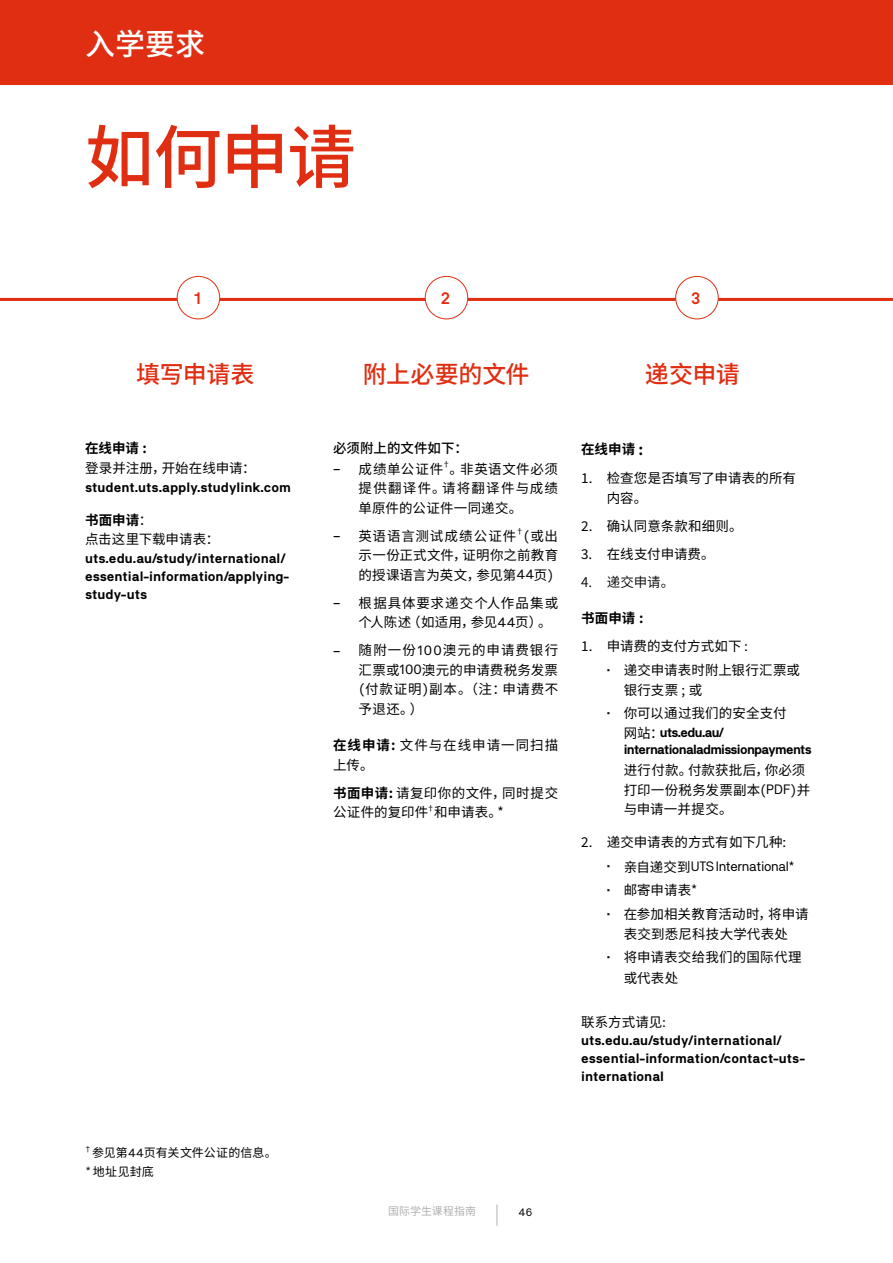
<style>
.page{position:relative;width:893px;height:1263px;background:#fff}
.page>*{position:absolute;margin:0;border:0;box-sizing:border-box;transform-origin:0 0}
.t1{font:500 69px "Source Han Sans CN";color:#e02e12}
.t2{font:500 30px "Source Han Sans CN";color:#fff}
.t3{font:500 24px "Source Han Sans CN";letter-spacing:-.01em;color:#e02e12}
.t4{font:700 16.5px "NB International Pro";color:#e02e12}
.t5{font:13.5px/19.5px "Source Han Sans CN";letter-spacing:.015em;color:#000}
.t6{font:700 13.5px/18px "NB Akademie";color:#000}
.t7{font:13.5px/19.5px "Source Han Sans CN";letter-spacing:.075em;color:#000}
.t8{font:13.5px/19.5px "Source Han Sans CN";letter-spacing:.05em;color:#000}
.t9{font:13.5px/19.5px "Source Han Sans CN";letter-spacing:-.005em;color:#000}
.t10{font:13.5px "NB Akademie";letter-spacing:-.025em;color:#000}
.t11{font:700 13.5px "Source Han Sans CN";color:#000}
.t12{font:500 13.5px "Source Han Sans CN";color:#000}
.t13{font:13.5px "Source Han Sans CN";color:#000}
.t14{font:700 13.2px/16.4px "NB Akademie";letter-spacing:-.05em;color:#000}
.t15{font:12px/18.6px "Source Han Sans CN";letter-spacing:.01em;color:#000}
.t16{font:10.8px "Source Han Sans CN";letter-spacing:.015em;color:#afb0b0}
.t17{font:10.8px "NB Akademie";color:#000}
.t18{font:7.8px "Source Han Sans CN";color:#000}
.t19{font:7.05px "NB Akademie Std";color:#000}
.s1{font-weight:700}
.s2{font-family:"NB Akademie"}
.s3{font-family:"NB Akademie Std"}
.s4{font-family:"NB International Pro"}
.s5{font-size:15px}
.s6{font-family:"NB Akademie";font-weight:700}
.s7{font-family:"Source Han Sans CN";font-weight:400;font-size:13.5px}
.s8{font-family:"Source Han Sans CN"}
.s9{font-style:inherit}
</style>
<div class="page">
<hr style="left:0;top:298px;width:893px;height:3px;background:#e02e12">
<div style="left:177px;top:276px;width:43px;height:43px;background:#fff;border-radius:50%"></div>
<div style="left:177px;top:276px;width:43px;height:43px;border:1px solid #e02e12;border-radius:50%"></div>
<div style="left:425px;top:276px;width:43px;height:43px;background:#fff;border-radius:50%"></div>
<div style="left:425px;top:276px;width:43px;height:43px;border:1px solid #e02e12;border-radius:50%"></div>
<div style="left:676px;top:276px;width:42px;height:43px;background:#fff;border-radius:50%"></div>
<div style="left:675px;top:276px;width:44px;height:43px;border:1px solid #e02e12;border-radius:50%"></div>
<div style="left:0;top:0;width:893px;height:85px;background:#e02e12"></div>
<svg style="left:497px;top:1204px;width:1px;height:22px"></svg>
<h2 class="t2" style="left:85px;top:27px;width:121px">入学要求</h2>
<h1 class="t1" style="left:85px;top:118px;width:273px">如何申请</h1>
<p class="t4" style="left:194px;top:289px;width:9px">1</p>
<p class="t4" style="left:441px;top:289px;width:11px">2</p>
<p class="t4" style="left:691px;top:289px;width:11px">3</p>
<h3 class="t3" style="left:136px;top:360px;width:120px">填写申请表</h3>
<h3 class="t3" style="left:363px;top:360px;width:168px">附上必要的文件</h3>
<h3 class="t3" style="left:645px;top:360px;width:96px">递交申请</h3>
<p class="t11" style="left:85px;top:441px;width:63px">在线申请 :</p>
<p class="t5" style="left:85px;top:458px;width:172px">登录并注册，开始在线申请：</p>
<p class="t6" style="left:85px;top:478px;width:208px">student.uts.apply.studylink.com</p>
<p class="t9" style="left:85px;top:510px;width:136px"><span class="s1">书面申请</span>：<br>点击这里下载申请表：</p>
<p class="t6" style="left:85px;top:549px;width:206px">uts.edu.au/study/international/ essential-information/applying&shy;study-uts</p>
<p class="t19" style="left:86px;top:1144px;width:6px">†</p>
<p class="t15" style="left:86px;top:1143px;width:193px;text-indent:7px">参见第<span class="s2">44</span>页有关文件公证的信息。<span class="s3">*</span> 地址见封底</p>
<p class="t12" style="left:333px;top:441px;width:137px">必须附上的文件如下：</p>
<p class="t5" style="left:333px;top:459px;width:112px"><span class="s4">–</span> 成绩单公证件</p>
<p class="t18" style="left:442px;top:460px;width:9px">†</p>
<p class="t5" style="left:359px;top:459px;width:201px;text-align:justify;text-indent:91px">。非英语文件必须提供翻译件。请将翻译件与成绩单原件的公证件一同递交。</p>
<p class="t7" style="left:333px;top:526px;width:185px"><span class="s4">–</span> 英语语言测试成绩公证件</p>
<p class="t18" style="left:516px;top:527px;width:9px">†</p>
<p class="t5" style="left:359px;top:526px;width:201px;text-align:justify;text-indent:165px">(或出示一份正式文件，证明你之前教育的授课语言为英文，参见第<span class="s2">44</span>页)</p>
<p class="t8" style="left:359px;top:593px;width:201px;text-indent:-26px"><span class="s4">–</span> 根据具体要求递交个人作品集或个人陈述（如适用，参见<span class="s2">44</span>页）。</p>
<p class="t5" style="left:359px;top:641px;width:201px;text-align:justify;text-indent:-26px"><span class="s4">–</span> 随附一份<span class="s2">100</span>澳元的申请费银行汇票或<span class="s2">100</span>澳元的申请费税务发票(付款证明)副本。（注：申请费不予退还。）</p>
<p class="t7" style="left:333px;top:736px;width:227px"><span class="s1">在线申请:</span> 文件与在线申请一同扫描上传。</p>
<p class="t5" style="left:333px;top:783px;width:227px"><span class="s1">书面申请:</span> 请复印你的文件，同时提交公证件的复印件和申请表。*</p>
<p class="t18" style="left:427px;top:803px;width:9px">†</p>
<p class="t11" style="left:581px;top:442px;width:64px">在线申请 <span class="s5">:</span></p>
<p class="t5" style="left:607px;top:469px;width:191px;text-indent:-26px">1. 检查您是否填写了申请表的所有内容。</p>
<p class="t5" style="left:581px;top:516px;width:163px">2. 确认同意条款和细则。</p>
<p class="t9" style="left:581px;top:544px;width:135px">3. 在线支付申请费。</p>
<p class="t13" style="left:581px;top:574px;width:95px">4. 递交申请。</p>
<p class="t11" style="left:581px;top:611px;width:64px">书面申请 :</p>
<p class="t5" style="left:607px;top:635px;width:195px;line-height:23.7px;text-indent:-26px">1. 申请费的支付方式如下 <span class="s3">:<br></span><span class="s6">·</span> 递交申请表时附上银行汇票或</p>
<p class="t5" style="left:607px;top:678px;width:181px;line-height:23.7px;text-indent:17px">银行支票 ; 或<br><span class="s6">·</span> 你可以通过我们的安全支付</p>
<p class="t14" style="left:624px;top:724px;width:190px"><span class="s7">网站：</span>uts.edu.au/ internationaladmissionpayments</p>
<p class="t5" style="left:624px;top:761px;width:188px">进行付款。付款获批后，你必须打印一份税务发票副本(<span class="s2">PDF</span>)并与申请一并提交。</p>
<p class="t5" style="left:581px;top:833px;width:207px">2. 递交申请表的方式有如下几种:</p>
<p class="t10" style="left:607px;top:858px;width:190px"><span class="s1">·</span> <span class="s8">亲自递交到</span>UTS International<span class="s8">*</span></p>
<p class="t5" style="left:607px;top:879px;width:203px;line-height:23.7px"><span class="s6">·</span> 邮寄申请表<span class="s9">*<br></span><span class="s6">·</span> 在参加相关教育活动时，将申请</p>
<p class="t5" style="left:607px;top:922px;width:196px;line-height:23.7px;text-align:center">表交到悉尼科技大学代表处<br><span class="s6">·</span> 将申请表交给我们的国际代理</p>
<p class="t5" style="left:624px;top:968px;width:56px">或代表处</p>
<p class="t5" style="left:581px;top:1013px;width:86px">联系方式请见<span class="s3">:</span></p>
<p class="t6" style="left:581px;top:1031px;width:225px">uts.edu.au/study/international/ essential-information/contact-uts&shy;international</p>
<p class="t16" style="left:388px;top:1205px;width:90px">国际学生课程指南</p>
<p class="t17" style="left:518px;top:1206px;width:15px">46</p>
</div>
